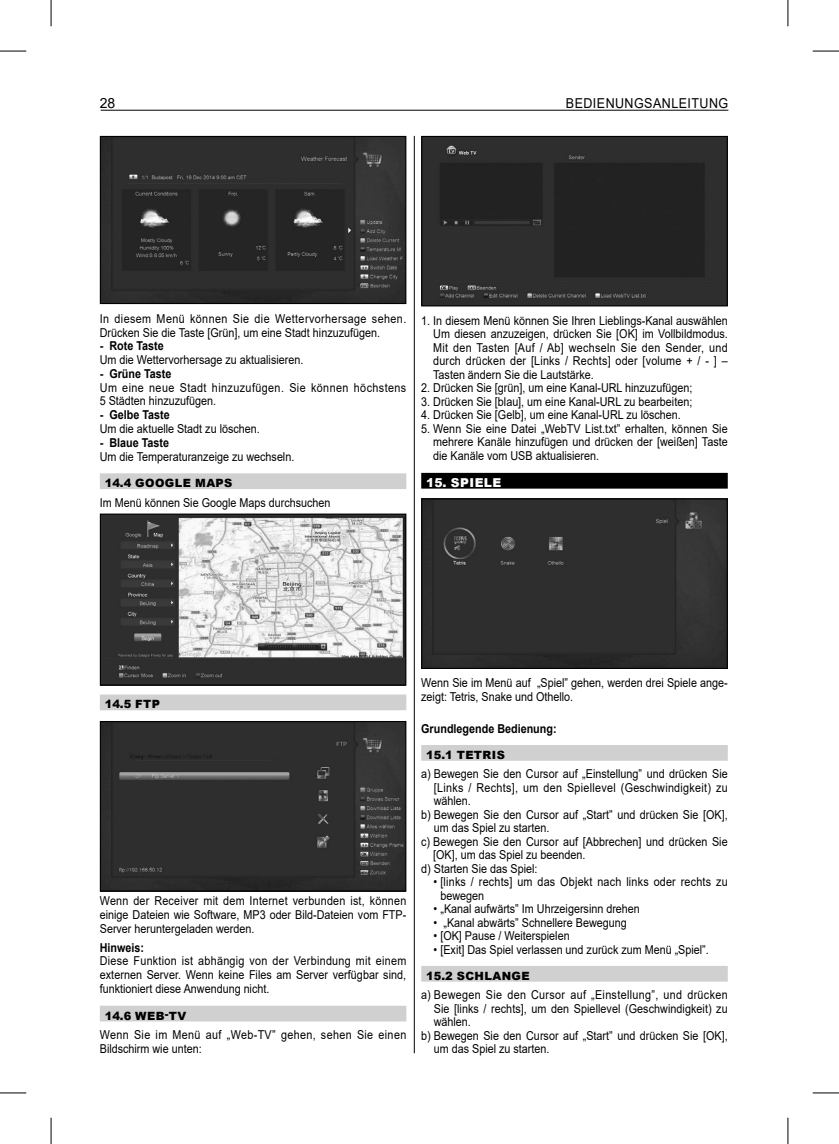
<style>
.page{position:relative;width:839px;height:1144px;background:#fff}
.page>*{position:absolute;margin:0;border:0;box-sizing:border-box;transform-origin:0 0}
.t1{font:14px "Arial";color:#000}
.t2{font:13.65px "Arial";letter-spacing:.035em;color:#000;scale:.92 1}
.t3{font:12.25px/13.5px "Arial";color:#000;text-align:justify;scale:.88 1}
.t4{font:12.25px/13.8px "Arial";letter-spacing:.02em;color:#000;scale:.88 1}
.t5{font:700 12.25px "Arial";color:#000;scale:.88 1}
.t6{font:12.25px/13.8px "Arial";letter-spacing:.04em;color:#000;scale:.88 1}
.t7{font:12.25px/13.8px "Arial";letter-spacing:.035em;color:#000;scale:.88 1}
.t8{font:12.25px "Arial";letter-spacing:.025em;color:#000;scale:.88 1}
.t9{font:12.25px "Arial";letter-spacing:.03em;color:#000;scale:.88 1}
.t10{font:900 12.25px "Arial";letter-spacing:.035em;color:#fff}
.t11{font:900 11.38px "Arial";letter-spacing:.035em;color:#000}
</style>
<div class="page">
<hr style="left:414px;top:136px;width:1px;height:917px;background:#000">
<div style="left:100px;top:473px;width:306px;height:16px;background:#d0d0d0"></div>
<div style="left:100px;top:694px;width:306px;height:16px;background:#d0d0d0"></div>
<div style="left:100px;top:1006px;width:306px;height:15px;background:#d0d0d0"></div>
<img style="left:102px;top:138px;width:302px;height:164px">
<div style="left:100px;top:136px;width:306px;height:168px;border:1px solid #000"></div>
<img style="left:102px;top:516px;width:302px;height:167px">
<div style="left:100px;top:514px;width:306px;height:171px;border:1px solid #000"></div>
<img style="left:102px;top:723px;width:302px;height:166px">
<div style="left:100px;top:721px;width:306px;height:170px;border:1px solid #000"></div>
<div style="left:421px;top:473px;width:307px;height:16px;background:#000"></div>
<div style="left:421px;top:745px;width:307px;height:16px;background:#d0d0d0"></div>
<div style="left:421px;top:966px;width:307px;height:16px;background:#d0d0d0"></div>
<img style="left:423px;top:138px;width:303px;height:166px">
<div style="left:421px;top:136px;width:307px;height:170px;border:1px solid #000"></div>
<img style="left:423px;top:500px;width:303px;height:167px">
<div style="left:421px;top:498px;width:307px;height:171px;border:1px solid #000"></div>
<hr style="left:101px;top:110px;width:627px;height:1px;background:#000">
<svg style="left:0;top:51px;width:26px;height:1px"></svg>
<svg style="left:813px;top:51px;width:26px;height:1px"></svg>
<svg style="left:0;top:1092px;width:26px;height:1px"></svg>
<svg style="left:813px;top:1092px;width:26px;height:1px"></svg>
<svg style="left:51px;top:0;width:1px;height:26px"></svg>
<svg style="left:51px;top:1118px;width:1px;height:26px"></svg>
<svg style="left:787px;top:0;width:1px;height:26px"></svg>
<svg style="left:787px;top:1118px;width:1px;height:26px"></svg>
<p class="t1" style="left:100px;top:95px;width:17px">28</p>
<p class="t2" style="left:566px;top:95px;width:178px">BEDIENUNGSANLEITUNG</p>
<p class="t4" style="left:100px;top:312px;width:350px">In diesem Menü können Sie die Wettervorhersage sehen.<br>Drücken Sie die Taste [Grün], um eine Stadt hinzuzufügen.</p>
<p class="t5" style="left:100px;top:339px;width:74px">- Rote Taste</p>
<p class="t3" style="left:100px;top:353px;width:233px">Um die Wettervorhersage zu aktualisieren.</p>
<p class="t5" style="left:100px;top:367px;width:83px">- Grüne Taste</p>
<p class="t6" style="left:100px;top:380px;width:350px">Um eine neue Stadt hinzuzufügen. Sie können höchstens<br>5 Städten hinzuzufügen.</p>
<p class="t5" style="left:100px;top:408px;width:81px">- Gelbe Taste</p>
<p class="t3" style="left:100px;top:422px;width:183px">Um die aktuelle Stadt zu löschen.</p>
<p class="t5" style="left:100px;top:436px;width:80px">- Blaue Taste</p>
<p class="t3" style="left:100px;top:449px;width:223px">Um die Temperaturanzeige zu wechseln.</p>
<p class="t11" style="left:105px;top:475px;width:129px">14.4 GOOGLE MAPS</p>
<p class="t3" style="left:100px;top:496px;width:264px">Im Menü können Sie Google Maps durchsuchen</p>
<p class="t3" style="left:433px;top:314px;width:336px;text-indent:-12px">1. In diesem Menü können Sie Ihren Lieblings-Kanal auswählen Um diesen anzuzeigen, drücken Sie [OK] im Vollbildmodus.<br>Mit den Tasten [Auf / Ab] wechseln Sie den Sender, und durch drücken der [Links / Rechts] oder [volume + / - ] – Tasten ändern Sie die Lautstärke.</p>
<p class="t3" style="left:421px;top:381px;width:309px">2. Drücken Sie [grün], um eine Kanal-URL hinzuzufügen;</p>
<p class="t3" style="left:421px;top:395px;width:309px">3. Drücken Sie [blau], um eine Kanal-URL zu bearbeiten;</p>
<p class="t3" style="left:421px;top:408px;width:297px">4. Drücken Sie [Gelb], um eine Kanal-URL zu löschen.</p>
<p class="t3" style="left:433px;top:422px;width:336px;text-indent:-12px">5. Wenn Sie eine Datei „WebTV List.txt” erhalten, können Sie mehrere Kanäle hinzufügen und drücken der [weißen] Taste die Kanäle vom USB aktualisieren.</p>
<p class="t10" style="left:426px;top:473px;width:77px">15. SPIELE</p>
<p class="t11" style="left:105px;top:696px;width:57px">14.5 FTP</p>
<p class="t3" style="left:100px;top:894px;width:350px">Wenn der Receiver mit dem Internet verbunden ist, können einige Dateien wie Software, MP3 oder Bild-Dateien vom FTP-Server heruntergeladen werden.</p>
<p class="t5" style="left:100px;top:940px;width:52px">Hinweis:</p>
<p class="t3" style="left:100px;top:954px;width:350px">Diese Funktion ist abhängig von der Verbindung mit einem externen Server. Wenn keine Files am Server verfügbar sind, funktioniert diese Anwendung nicht.</p>
<p class="t11" style="left:105px;top:1007px;width:83px">14.6 WEB-TV</p>
<p class="t7" style="left:100px;top:1028px;width:350px">Wenn Sie im Menü auf „Web-TV” gehen, sehen Sie einen<br>Bildschirm wie unten:</p>
<p class="t3" style="left:421px;top:676px;width:350px">Wenn Sie im Menü auf „Spiel” gehen, werden drei Spiele ange&shy;zeigt: Tetris, Snake und Othello.</p>
<p class="t5" style="left:421px;top:722px;width:155px">Grundlegende Bedienung:</p>
<p class="t11" style="left:426px;top:746px;width:80px">15.1 TETRIS</p>
<p class="t3" style="left:421px;top:767px;width:350px">a) Bewegen Sie den Cursor auf „Einstellung” und drücken Sie</p>
<p class="t8" style="left:434px;top:781px;width:335px">[Links / Rechts], um den Spiellevel (Geschwindigkeit) zu</p>
<p class="t3" style="left:434px;top:794px;width:44px">wählen.</p>
<p class="t3" style="left:421px;top:808px;width:350px">b) Bewegen Sie den Cursor auf „Start” und drücken Sie [OK],</p>
<p class="t3" style="left:434px;top:821px;width:133px">um das Spiel zu starten.</p>
<p class="t3" style="left:421px;top:835px;width:350px">c) Bewegen Sie den Cursor auf [Abbrechen] und drücken Sie</p>
<p class="t3" style="left:433px;top:848px;width:174px">[OK], um das Spiel zu beenden.</p>
<p class="t3" style="left:421px;top:862px;width:134px">d) Starten Sie das Spiel:</p>
<p class="t4" style="left:440px;top:875px;width:328px;text-indent:-7px">• [links / rechts] um das Objekt nach links oder rechts zu bewegen</p>
<p class="t3" style="left:434px;top:902px;width:236px">• „Kanal aufwärts” Im Uhrzeigersinn drehen</p>
<p class="t3" style="left:434px;top:916px;width:221px">• „Kanal abwärts” Schnellere Bewegung</p>
<p class="t3" style="left:434px;top:929px;width:156px">• [OK] Pause / Weiterspielen</p>
<p class="t3" style="left:434px;top:943px;width:314px">• [Exit] Das Spiel verlassen und zurück zum Menü „Spiel”.</p>
<p class="t11" style="left:426px;top:967px;width:105px">15.2 SCHLANGE</p>
<p class="t9" style="left:421px;top:988px;width:350px">a) Bewegen Sie den Cursor auf „Einstellung”, und drücken</p>
<p class="t3" style="left:434px;top:1002px;width:335px">Sie [links / rechts], um den Spiellevel (Geschwindigkeit) zu</p>
<p class="t3" style="left:434px;top:1015px;width:44px">wählen.</p>
<p class="t3" style="left:421px;top:1029px;width:350px">b) Bewegen Sie den Cursor auf „Start” und drücken Sie [OK],</p>
<p class="t3" style="left:434px;top:1042px;width:133px">um das Spiel zu starten.</p>
</div>
